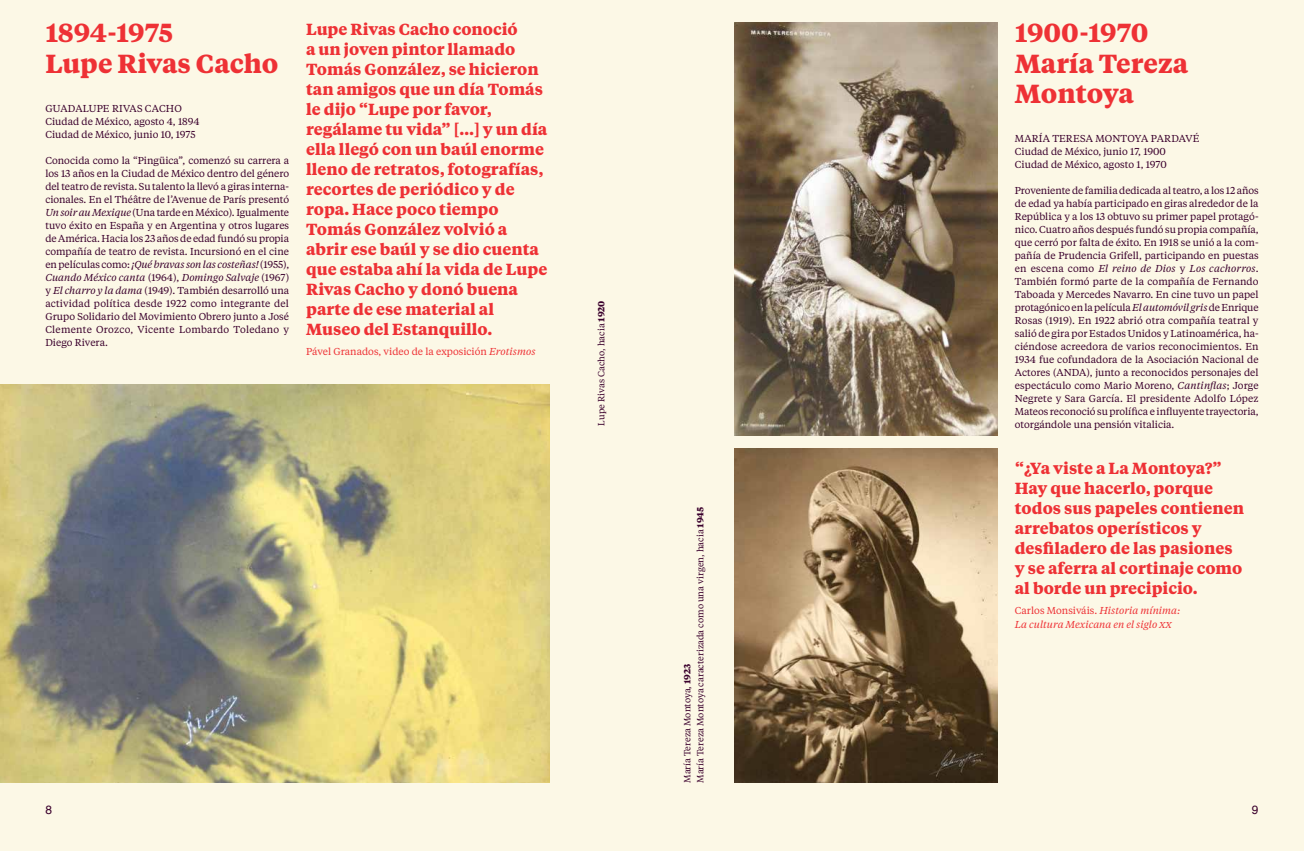
<style>
.page{position:relative;width:1304px;height:851px;background:#fff}
.page>*{position:absolute;margin:0;border:0;box-sizing:border-box;transform-origin:0 0}
.t1{font:700 26px/30px "Tiempos Text";color:#ee3135}
.t2{font:700 16px/20px "Tiempos Text";color:#ee3135}
.t3{font:12px "Helvetica";color:#3a002c}
.t4{font:10px/13px "Tiempos Text";color:#3a002c}
.t5{font:italic 10px/14px "Tiempos Text";color:#ee3135}
.t6{font:10px "Tiempos Text";color:#ee3135}
.t7{font:9px/13px "Tiempos Text";color:#3a002c}
.s1{font-style:italic}
.s2{font-weight:700}
.s3{font-style:normal}
</style>
<div class="page">
<div style="left:652px;top:0;width:652px;height:850px;background:#fcf8e6"></div>
<div style="left:0;top:0;width:652px;height:850px;background:#fcf8e6"></div>
<img style="left:0;top:385px;width:550px;height:397px">
<img style="left:735px;top:448px;width:263px;height:334px">
<img style="left:735px;top:23px;width:263px;height:413px">
<h1 class="t1" style="left:45px;top:17px;width:235px">1894-1975<br>Lupe Rivas Cacho</h1>
<p class="t4" style="left:45px;top:101px;width:156px">GUADALUPE RIVAS CACHO<br>Ciudad de México, agosto 4, 1894<br>Ciudad de México, junio 10, 1975</p>
<p class="t4" style="left:45px;top:153px;width:245px;text-align:justify">Conocida como la “Pingüica”, comenzó su carrera a los 13 años en la Ciudad de México dentro del género del teatro de revista. Su talento la llevó a giras interna&shy;cionales. En el Théâtre de l’Avenue de París presentó <span class="s1">Un soir au Mexique</span> (Una tarde en México). Igualmente tuvo éxito en España y en Argentina y otros lugares de América. Hacia los 23 años de edad fundó su propia compañía de teatro de revista. Incursionó en el cine en películas como: <span class="s1">¡Qué bravas son las costeñas!</span> (1955), <span class="s1">Cuando México canta</span> (1964), <span class="s1">Domingo Salvaje</span> (1967) y <span class="s1">El charro y la dama</span> (1949). También desarrolló una actividad política desde 1922 como integrante del Grupo Solidario del Movimiento Obrero junto a José Clemente Orozco, Vicente Lombardo Toledano y Diego Rivera.</p>
<p class="t2" style="left:306px;top:18px;width:243px">Lupe Rivas Cacho conoció<br>a un joven pintor llamado<br>Tomás González, se hicieron tan amigos que un día Tomás le dijo “Lupe por favor, regálame tu vida” […] y un día ella llegó con un baúl enorme lleno de retratos, fotografías, recortes de periódico y de ropa. Hace poco tiempo<br>Tomás González volvió a abrir ese baúl y se dio cuenta que estaba ahí la vida de Lupe<br>Rivas Cacho y donó buena parte de ese material al<br>Museo del Estanquillo.</p>
<p class="t6" style="left:306px;top:345px;width:231px">Pável Granados, video de la exposición <span class="s1">Erotismos</span></p>
<p class="t7" style="left:594px;top:425px;width:126px;rotate:-90deg">Lupe Rivas Cacho, hacia <span class="s2">1920</span></p>
<p class="t7" style="left:680px;top:782px;width:278px;rotate:-90deg">María Tereza Montoya, <span class="s2">1923<br></span>María Tereza Montoya caracterizada como una virgen, hacia <span class="s2">1945</span></p>
<h1 class="t1" style="left:1015px;top:17px;width:175px">1900-1970<br>María Tereza<br>Montoya</h1>
<p class="t4" style="left:1015px;top:131px;width:186px">MARÍA TERESA MONTOYA PARDAVÉ<br>Ciudad de México, junio 17, 1900<br>Ciudad de México, agosto 1, 1970</p>
<p class="t4" style="left:1015px;top:183px;width:245px;text-align:justify">Proveniente de familia dedicada al teatro, a los 12 años de edad ya había participado en giras alrededor de la República y a los 13 obtuvo su primer papel protagó&shy;nico. Cuatro años después fundó su propia compañía, que cerró por falta de éxito. En 1918 se unió a la com&shy;pañía de Prudencia Grifell, participando en puestas en escena como <span class="s1">El reino de Dios</span> y <span class="s1">Los cachorros</span>.<br>También formó parte de la compañía de Fernando Taboada y Mercedes Navarro. En cine tuvo un papel protagónico en la película <span class="s1">El automóvil gris</span> de Enrique Rosas (1919). En 1922 abrió otra compañía teatral y salió de gira por Estados Unidos y Latinoamérica, ha&shy;ciéndose acreedora de varios reconocimientos. En 1934 fue cofundadora de la Asociación Nacional de Actores (ANDA), junto a reconocidos personajes del espectáculo como Mario Moreno, <span class="s1">Cantinflas</span>; Jorge Negrete y Sara García. El presidente Adolfo López Mateos reconoció su prolífica e influyente trayectoria, otorgándole una pensión vitalicia.</p>
<h2 class="t2" style="left:1015px;top:457px;width:231px">“¿Ya viste a La Montoya?”<br>Hay que hacerlo, porque todos sus papeles contienen arrebatos operísticos y desfiladero de las pasiones y se aferra al cortinaje como al borde un precipicio.</h2>
<p class="t5" style="left:1015px;top:602px;width:167px"><span class="s3">Carlos Monsiváis.</span> Historia mínima:<br>La cultura Mexicana en el siglo xx</p>
<p class="t3" style="left:45px;top:800px;width:8px">8</p>
<p class="t3" style="left:1252px;top:800px;width:8px">9</p>
</div>
